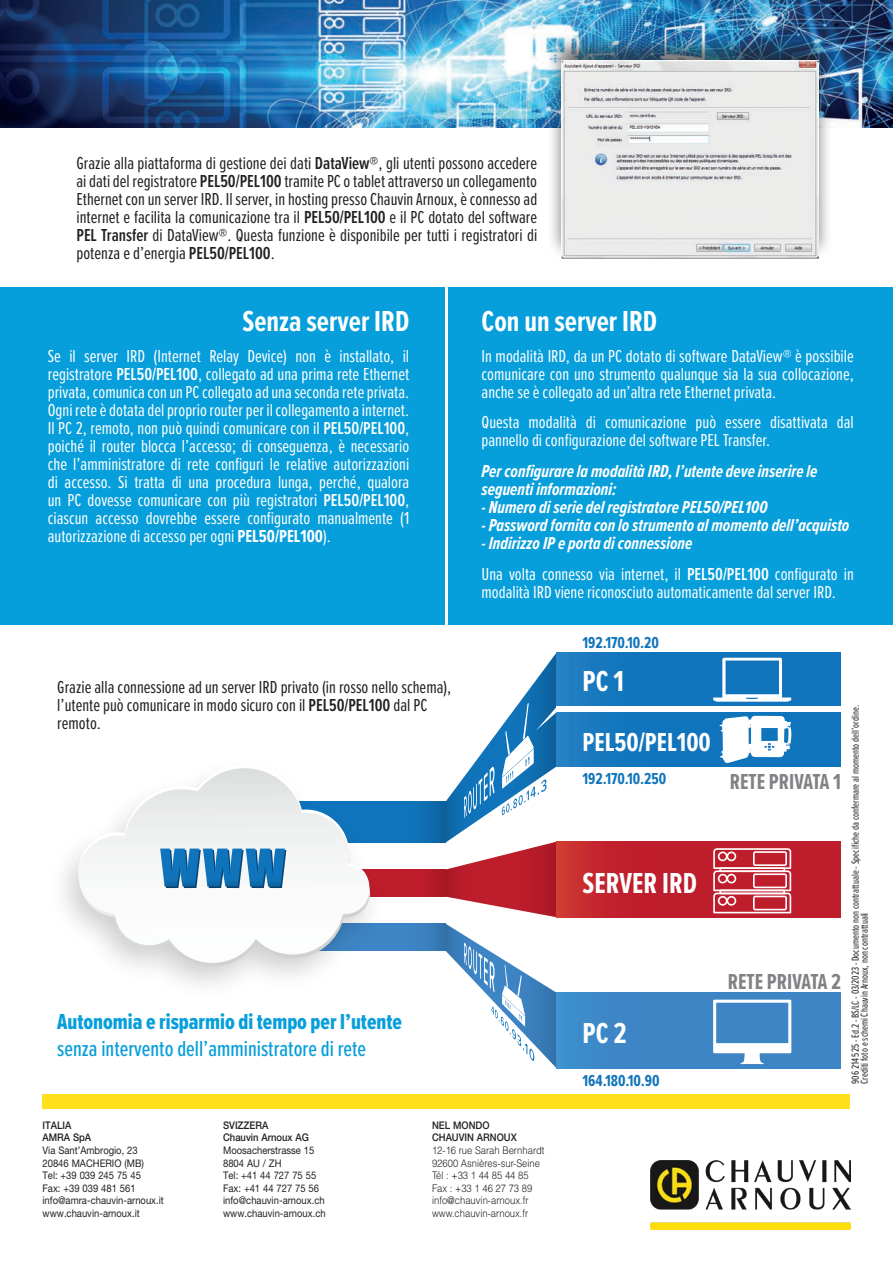
<style>
.page{position:relative;width:893px;height:1263px;background:#fff}
.page>*{position:absolute;margin:0;border:0;box-sizing:border-box;transform-origin:0 0}
.t1{font:700 30px "Proxima Nova Ex Cn";color:#fff}
.t2{font:700 27px "Proxima Nova Ex Cn";color:#fff}
.t3{font:500 22.5px/27px "Proxima Nova Ex Cn";color:#069edb}
.t4{font:700 22.5px "Proxima Nova Ex Cn";color:#808285}
.t5{font:18px/18px "Proxima Nova Ex Cn";color:#fff;text-align:justify}
.t6{font:18px/18px "Proxima Nova Ex Cn";color:#231f20;text-align:justify}
.t7{font:italic 700 18px/18px "Proxima Nova Ex Cn";color:#fff}
.t8{font:700 16.5px "Proxima Nova Ex Cn";color:#1074bc}
.t9{font:10.5px/12.6px "Helvetica Neue LT Std";color:#231f20;scale:.9 1}
.t10{font:10.5px/9px "Proxima Nova Ex Cn";color:#231f20}
.t11{font:300 10.5px/12.6px "Helvetica LT Std";color:#231f20;scale:.9 1}
.t12{font:500 10.5px/12.6px "Helvetica Neue LT Std";color:#231f20;scale:.9 1}
.s1{font-weight:600}
.s2{font-weight:700}
.s3{font-family:"Proxima Nova Ex Cn Extrabld";font-weight:400}
</style>
<div class="page">
<div style="left:43px;top:1094px;width:807px;height:15px;background:#ffe01b"></div>
<img style="left:0;top:0;width:893px;height:128px">
<img style="left:650px;top:1161px;width:200px;height:68px">
<div style="left:547px;top:34px;width:285px;height:226px;background:#231f20;opacity:.6"></div>
<img style="left:561px;top:61px;width:257px;height:198px">
<div style="left:0;top:288px;width:893px;height:337px;background:#069edb"></div>
<hr style="left:445px;top:283px;width:3px;height:348px;background:#fff">
<svg style="left:415px;top:869px;width:30px;height:27px"></svg>
<svg style="left:415px;top:924px;width:30px;height:27px"></svg>
<svg style="left:415px;top:802px;width:30px;height:40px"></svg>
<svg style="left:557px;top:842px;width:284px;height:75px;background:#c1222d"></svg>
<div style="left:556px;top:993px;width:285px;height:75px;background:#3e85c5"></div>
<div style="left:556px;top:653px;width:285px;height:113px;background:linear-gradient(to right,#197abf,#1174bc)"></div>
<div style="left:556px;top:707px;width:285px;height:5px;background:#fff"></div>
<img style="left:63px;top:801px;width:352px;height:184px">
<svg style="left:78px;top:768px;width:291px;height:195px"></svg>
<svg style="left:160px;top:848px;width:126px;height:40px"></svg>
<svg style="left:445px;top:653px;width:112px;height:264px"></svg>
<svg style="left:445px;top:924px;width:111px;height:144px"></svg>
<svg style="left:713px;top:658px;width:78px;height:44px"></svg>
<svg style="left:713px;top:1000px;width:78px;height:64px"></svg>
<svg style="left:713px;top:848px;width:78px;height:65px"></svg>
<svg style="left:719px;top:716px;width:72px;height:47px"></svg>
<p class="t6" style="left:77px;top:153px;width:462px">Grazie alla piattaforma di gestione dei dati <span class="s1">DataView®</span>, gli utenti possono accedere ai dati del registratore <span class="s1">PEL50/PEL100</span> tramite PC o tablet attraverso un collegamento Ethernet con un server IRD. Il server, in hosting presso Chauvin Arnoux, è connesso ad internet e facilita la comunicazione tra il <span class="s1">PEL50/PEL100</span> e il PC dotato del software <span class="s1">PEL Transfer</span> di DataView®. Questa funzione è disponibile per tutti i registratori di potenza e d’energia <span class="s1">PEL50/PEL100</span>.</p>
<p class="t1" style="left:243px;top:299px;width:168px">Senza server IRD</p>
<p class="t5" style="left:48px;top:346px;width:363px">Se il server IRD (Internet Relay Device) non è installato, il registratore <span class="s1">PEL50/PEL100</span>, collegato ad una prima rete Ethernet privata, comunica con un PC collegato ad una seconda rete privata.<br>Ogni rete è dotata del proprio router per il collegamento a internet.<br>Il PC 2, remoto, non può quindi comunicare con il <span class="s1">PEL50/PEL100</span>, poiché il router blocca l’accesso; di conseguenza, è necessario che l’amministratore di rete configuri le relative autorizzazioni di accesso. Si tratta di una procedura lunga, perché, qualora un PC dovesse comunicare con più registratori <span class="s1">PEL50/PEL100</span>, ciascun accesso dovrebbe essere configurato manualmente (1 autorizzazione di accesso per ogni <span class="s2">PEL50/PEL100</span>).</p>
<p class="t6" style="left:57px;top:677px;width:395px;text-align:left">Grazie alla connessione ad un server IRD privato (in rosso nello schema), l’utente può comunicare in modo sicuro con il <span class="s1">PEL50/PEL100</span> dal PC remoto.</p>
<p class="t3" style="left:57px;top:1008px;width:346px"><span class="s3">Autonomia e risparmio di tempo per l’utente </span>senza intervento dell’amministratore di rete</p>
<p class="t1" style="left:482px;top:299px;width:177px">Con un server IRD</p>
<p class="t5" style="left:482px;top:346px;width:374px">In modalità IRD, da un PC dotato di software DataView® è possibile comunicare con uno strumento qualunque sia la sua collocazione, anche se è collegato ad un’altra rete Ethernet privata.</p>
<p class="t5" style="left:482px;top:413px;width:374px">Questa modalità di comunicazione può essere disattivata dal pannello di configurazione del software PEL Transfer.</p>
<p class="t7" style="left:482px;top:462px;width:337px">Per configurare la modalità IRD, l’utente deve inserire le seguenti informazioni:</p>
<p class="t7" style="left:482px;top:498px;width:287px">- Numero di serie del registratore PEL50/PEL100</p>
<p class="t7" style="left:482px;top:516px;width:369px">- Password fornita con lo strumento al momento dell’acquisto</p>
<p class="t7" style="left:482px;top:534px;width:212px">- Indirizzo IP e porta di connessione</p>
<p class="t5" style="left:482px;top:564px;width:374px">Una volta connesso via internet, il <span class="s1">PEL50/PEL100</span> configurato in modalità IRD viene riconosciuto automaticamente dal server IRD.</p>
<p class="t8" style="left:583px;top:630px;width:78px">192.170.10.20</p>
<p class="t1" style="left:583px;top:659px;width:43px">PC 1</p>
<p class="t2" style="left:583px;top:722px;width:130px">PEL50/PEL100</p>
<p class="t8" style="left:583px;top:767px;width:85px">192.170.10.250</p>
<p class="t1" style="left:583px;top:861px;width:116px">SERVER IRD</p>
<p class="t1" style="left:583px;top:1011px;width:46px">PC 2</p>
<p class="t8" style="left:583px;top:1069px;width:79px">164.180.10.90</p>
<p class="t4" style="left:730px;top:765px;width:113px">RETE PRIVATA 1</p>
<p class="t4" style="left:728px;top:965px;width:115px">RETE PRIVATA 2</p>
<p class="t10" style="left:850px;top:1084px;width:380px;rotate:-90deg">906 214 525 - Ed.2 - BS/LC - 03/2023 - Documento non contrattuale - Specifiche da confermare al momento dell’ordine.<br>Crediti foto e schemi Chauvin Arnoux, non contrattuali</p>
<p class="t12" style="left:43px;top:1119px;width:56px">ITALIA<br>AMRA SpA</p>
<p class="t9" style="left:43px;top:1144px;width:136px">Via Sant’Ambrogio, 23<br>20846 MACHERIO (MB)<br>Tel: +39 039 245 75 45<br>Fax: +39 039 481 561 info@amra-chauvin-arnoux.it www.chauvin-arnoux.it</p>
<p class="t12" style="left:223px;top:1119px;width:97px">SVIZZERA<br>Chauvin Arnoux AG</p>
<p class="t9" style="left:223px;top:1144px;width:115px">Moosacherstrasse 15<br>8804 AU / ZH<br>Tel: +41 44 727 75 55<br>Fax: +41 44 727 75 56 info@chauvin-arnoux.ch www.chauvin-arnoux.ch</p>
<p class="t12" style="left:432px;top:1119px;width:96px">NEL MONDO<br>CHAUVIN ARNOUX</p>
<p class="t11" style="left:432px;top:1144px;width:126px">12-16 rue Sarah Bernhardt<br>92600 Asnières-sur-Seine<br>Tél : +33 1 44 85 44 85<br>Fax : +33 1 46 27 73 89 info@chauvin-arnoux.fr www.chauvin-arnoux.fr</p>
</div>
